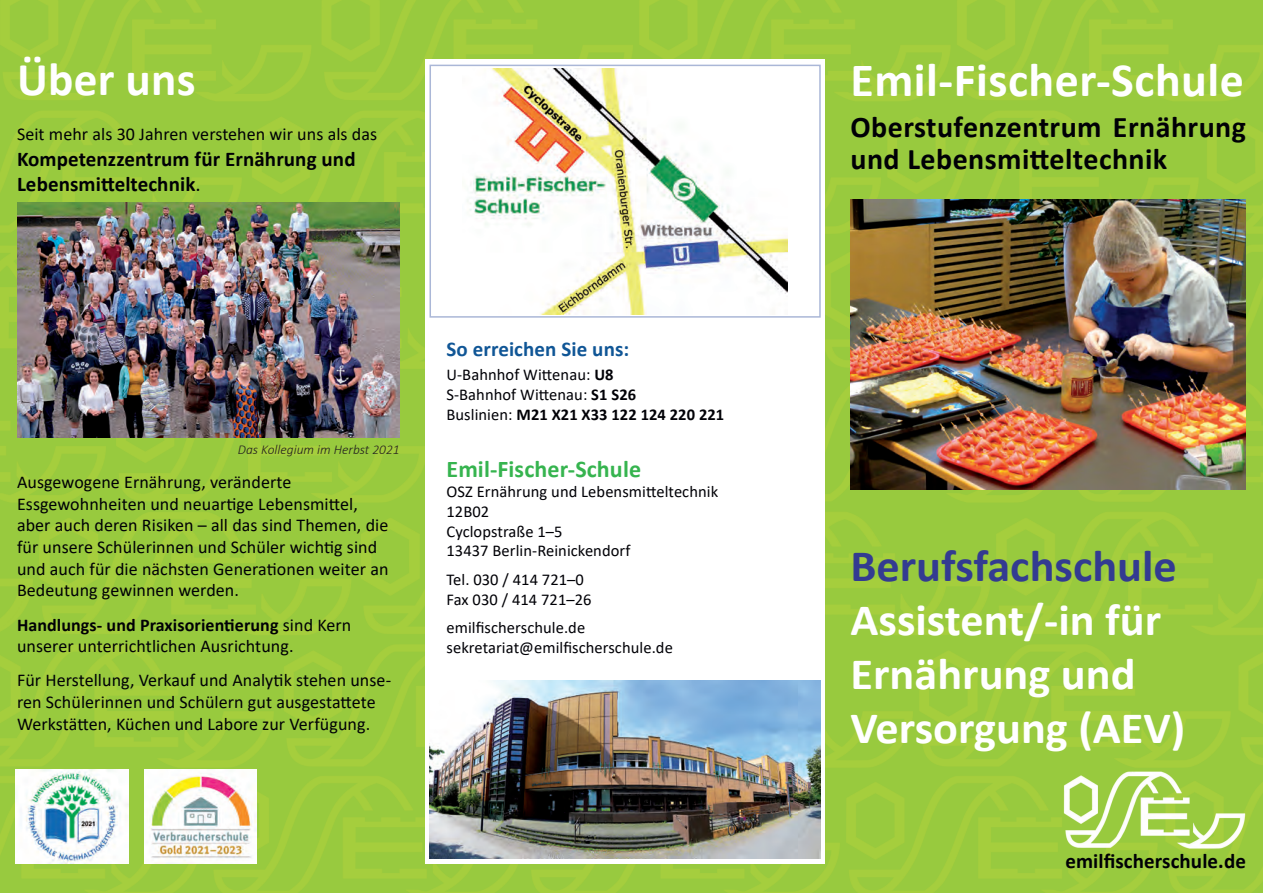
<style>
.page{position:relative;width:1263px;height:893px;background:#fff}
.page>*{position:absolute;margin:0;border:0;box-sizing:border-box;transform-origin:0 0}
.t1{font:700 48px "Calibri";letter-spacing:.01em;color:#fff}
.t2{font:700 47.25px "Calibri";letter-spacing:.005em;color:#fff}
.t3{font:700 45px/54px "Calibri";color:#fff}
.t4{font:700 45px "Calibri";color:#333b91}
.t5{font:700 30px/31.5px "Calibri";letter-spacing:.015em;color:#000006}
.t6{font:700 24px "Calibri";letter-spacing:.005em;color:#36b44f}
.t7{font:700 21px/25.2px "Calibri";letter-spacing:.005em;color:#000006}
.t8{font:700 21px "Calibri";letter-spacing:.005em;color:#105696}
.t9{font:18px/21.6px "Calibri";letter-spacing:.005em;color:#000006}
.t10{font:16.5px/19.8px "Calibri";letter-spacing:.005em;color:#000006}
.t11{font:italic 300 13.5px "Calibri";color:#231f20}
.s1{font-weight:400}
.s2{font-weight:700}
</style>
<div class="page">
<img style="left:0;top:0;width:1263px;height:893px">
<div style="left:425px;top:438px;width:400px;height:242px;background:#fff"></div>
<div style="left:425px;top:319px;width:400px;height:132px;background:#fff"></div>
<img style="left:17px;top:202px;width:383px;height:235px">
<img style="left:16px;top:770px;width:112px;height:93px">
<img style="left:145px;top:770px;width:112px;height:93px">
<img style="left:1063px;top:771px;width:183px;height:77px">
<div style="left:425px;top:672px;width:400px;height:191px;background:#fff"></div>
<img style="left:429px;top:680px;width:392px;height:179px">
<div style="left:425px;top:60px;width:400px;height:263px;background:#fff"></div>
<img style="left:467px;top:68px;width:320px;height:247px">
<div style="left:429px;top:65px;width:392px;height:253px;border:2px solid #aab7d7"></div>
<img style="left:850px;top:200px;width:396px;height:289px">
<h2 class="t2" style="left:17px;top:46px;width:180px">Über uns</h2>
<p class="t9" style="left:17px;top:123px;width:362px">Seit mehr als 30 Jahren verstehen wir uns als das</p>
<p class="t7" style="left:17px;top:146px;width:340px">Kompetenzzentrum für Ernährung und<br>Lebensmitteltechnik<span class="s1">.</span></p>
<p class="t11" style="left:238px;top:441px;width:163px">Das Kollegium im Herbst 2021</p>
<p class="t9" style="left:17px;top:471px;width:373px">Ausgewogene Ernährung, veränderte Essgewohnheiten und neuartige Lebensmittel, aber auch deren Risiken – all das sind Themen, die für unsere Schülerinnen und Schüler wichtig sind und auch für die nächsten Generationen weiter an Bedeutung gewinnen werden.</p>
<p class="t9" style="left:17px;top:613px;width:336px"><span class="s2">Handlungs- und Praxisorientierung</span> sind Kern unserer unterrichtlichen Ausrichtung.</p>
<p class="t9" style="left:17px;top:669px;width:376px">Für Herstellung, Verkauf und Analytik stehen unse&shy;ren Schülerinnen und Schülern gut ausgestattete<br>Werkstätten, Küchen und Labore zur Verfügung.</p>
<p class="t8" style="left:446px;top:334px;width:184px">So erreichen Sie uns:</p>
<p class="t10" style="left:446px;top:364px;width:279px">U-Bahnhof Wittenau: <span class="s2">U8<br></span>S-Bahnhof Wittenau: <span class="s2">S1 S26<br></span>Buslinien: <span class="s2">M21 X21 X33 122 124 220 221</span></p>
<h3 class="t6" style="left:446px;top:452px;width:196px">Emil-Fischer-Schule</h3>
<p class="t10" style="left:446px;top:481px;width:273px">OSZ Ernährung und Lebensmitteltechnik<br>12B02<br>Cyclopstraße 1–5<br>13437 Berlin-Reinickendorf</p>
<p class="t10" style="left:446px;top:569px;width:147px">Tel. 030 / 414 721–0<br>Fax 030 / 414 721–26</p>
<p class="t10" style="left:446px;top:617px;width:228px">emilfischerschule.de sekretariat@emilfischerschule.de</p>
<h1 class="t1" style="left:850px;top:46px;width:395px">Emil-Fischer-Schule</h1>
<h3 class="t5" style="left:850px;top:111px;width:397px">Oberstufenzentrum Ernährung und Lebensmitteltechnik</h3>
<h3 class="t4" style="left:850px;top:534px;width:328px">Berufsfachschule</h3>
<h3 class="t3" style="left:850px;top:593px;width:336px">Assistent/-in für<br>Ernährung und<br>Versorgung (AEV)</h3>
<p class="t7" style="left:1065px;top:848px;width:182px">emilfischerschule.de</p>
</div>
